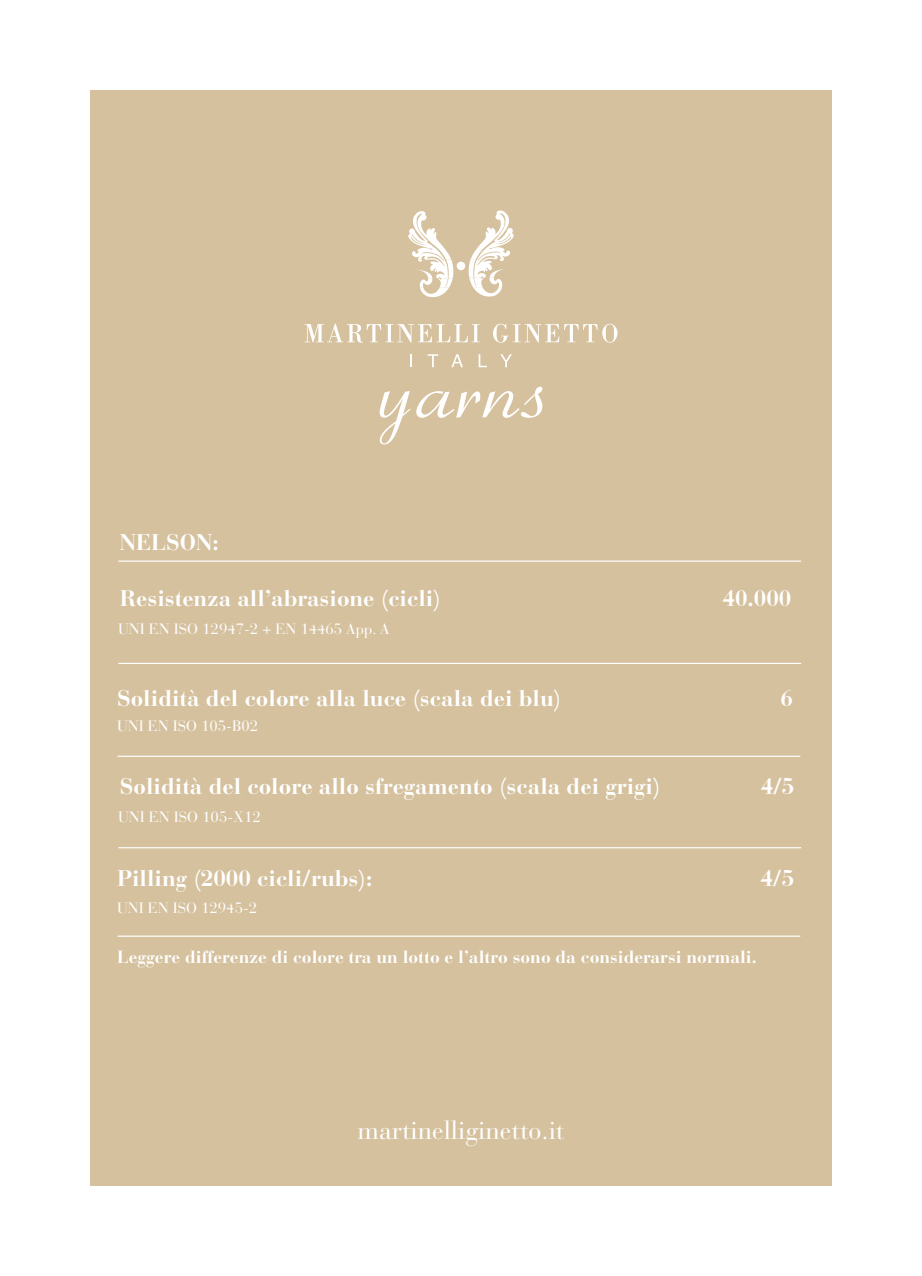
<style>
.page{position:relative;width:922px;height:1276px;background:#fff}
.page>*{position:absolute;margin:0;border:0;box-sizing:border-box;transform-origin:0 0}
.t1{font:26px "Bauer Bodoni Std";color:#fff}
.t2{font:700 22.5px "Bauer Bodoni Std";color:#fff}
.t3{font:700 17.5px "Bauer Bodoni Std";color:#fff}
.t4{font:15px "Bauer Bodoni Std";color:#fff}
</style>
<div class="page">
<div style="left:90px;top:90px;width:741px;height:1096px;background:#d5c19e"></div>
<div style="left:456px;top:262px;width:9px;height:8px;background:#fff;border-radius:50%"></div>
<svg style="left:408px;top:211px;width:45px;height:86px"></svg>
<svg style="left:468px;top:210px;width:45px;height:86px"></svg>
<svg style="left:379px;top:391px;width:31px;height:53px"></svg>
<svg style="left:416px;top:387px;width:126px;height:31px"></svg>
<svg style="left:410px;top:354px;width:2px;height:13px"></svg>
<svg style="left:427px;top:354px;width:11px;height:13px"></svg>
<svg style="left:451px;top:354px;width:12px;height:13px"></svg>
<svg style="left:478px;top:354px;width:9px;height:13px"></svg>
<svg style="left:500px;top:354px;width:11px;height:13px"></svg>
<svg style="left:304px;top:324px;width:175px;height:19px"></svg>
<svg style="left:493px;top:324px;width:124px;height:19px"></svg>
<hr style="left:119px;top:663px;width:681px;height:1px;background:#fff">
<hr style="left:119px;top:560px;width:681px;height:2px;background:#fff">
<hr style="left:118px;top:755px;width:681px;height:2px;background:#fff">
<hr style="left:118px;top:935px;width:681px;height:1px;background:#fff">
<hr style="left:119px;top:847px;width:681px;height:1px;background:#fff">
<p class="t2" style="left:120px;top:529px;width:100px">NELSON:</p>
<p class="t2" style="left:120px;top:585px;width:322px">Resistenza all’abrasione (cicli)</p>
<p class="t2" style="left:722px;top:585px;width:70px">40.000</p>
<p class="t4" style="left:118px;top:620px;width:273px">UNI EN ISO 12947-2 + EN 14465 App. A</p>
<p class="t2" style="left:117px;top:684px;width:445px">Solidità del colore alla luce (scala dei blu)</p>
<p class="t2" style="left:780px;top:684px;width:14px">6</p>
<p class="t4" style="left:117px;top:717px;width:142px">UNI EN ISO 105-B02</p>
<p class="t2" style="left:120px;top:773px;width:542px">Solidità del colore allo sfregamento (scala dei grigi)</p>
<p class="t2" style="left:760px;top:773px;width:35px">4/5</p>
<p class="t4" style="left:118px;top:808px;width:144px">UNI EN ISO 105-X12</p>
<p class="t2" style="left:117px;top:865px;width:257px">Pilling (2000 cicli/rubs):</p>
<p class="t2" style="left:760px;top:865px;width:35px">4/5</p>
<p class="t4" style="left:117px;top:898px;width:142px">UNI EN ISO 12945-2</p>
<p class="t3" style="left:117px;top:946px;width:641px">Leggere differenze di colore tra un lotto e l’altro sono da considerarsi normali.</p>
<p class="t1" style="left:357px;top:1114px;width:209px">martinelliginetto.it</p>
</div>
